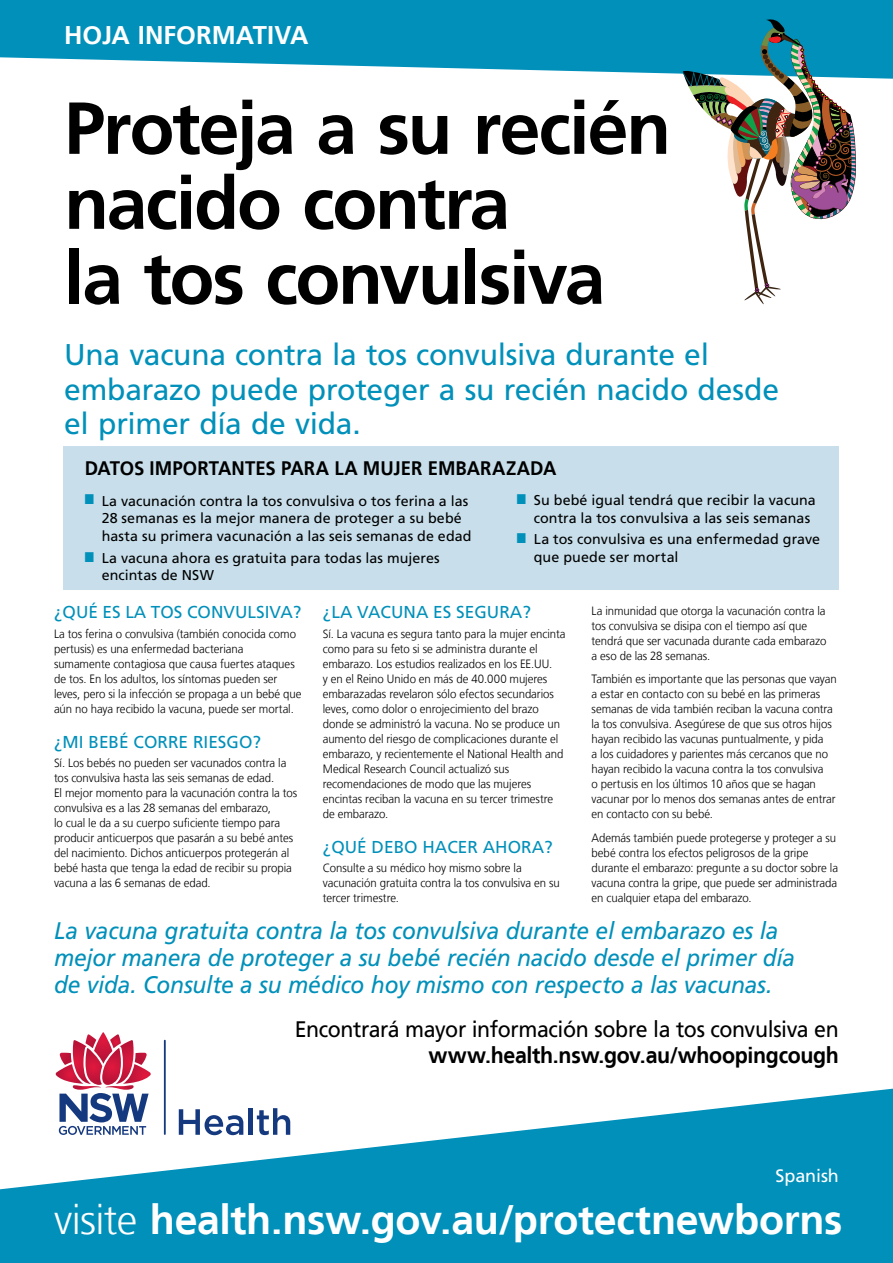
<style>
.page{position:relative;width:893px;height:1263px;background:#fff}
.page>*{position:absolute;margin:0;border:0;box-sizing:border-box;transform-origin:0 0}
.t1{font:700 73.5px/75px "Frutiger LT";letter-spacing:-.03em;color:#000}
.t2{font:700 41.1px "Frutiger LT";letter-spacing:-.01em;color:#fff}
.t3{font:30px/34.5px "Frutiger";letter-spacing:-.01em;color:#0090ba}
.t4{font:700 25.5px "Frutiger LT";color:#fff}
.t5{font:italic 24px/27px "Frutiger";letter-spacing:-.01em;color:#0090ba;scale:.95 1}
.t6{font:22.5px "Frutiger";letter-spacing:-.02em;color:#000;scale:.95 1}
.t7{font:700 22.5px "Frutiger LT";letter-spacing:-.015em;color:#000;scale:.95 1}
.t8{font:700 19.5px "Frutiger LT";letter-spacing:.005em;color:#000;scale:.95 1}
.t9{font:18px "Frutiger";letter-spacing:-.005em;color:#fff}
.t10{font:17.25px "Frutiger";color:#0090ba}
.t11{font:14.25px/17.7px "Frutiger";letter-spacing:.005em;color:#000}
.t12{font:300 12px/15px "Frutiger LT";letter-spacing:-.005em;color:#000;scale:.95 1}
.t13{font:300 12px "Frutiger LT";letter-spacing:.025em;color:#fff}
.s1{color:#0090ba}
.s2{font-weight:300}
</style>
<div class="page">
<svg style="left:0;top:1089px;width:893px;height:174px;fill:#0090ba"></svg>
<svg style="left:0;top:0;width:893px;height:79px;background:#27a1c4"></svg>
<svg style="left:682px;top:19px;width:175px;height:286px"></svg>
<hr style="left:164px;top:1040px;width:2px;height:95px;background:#15397f">
<svg style="left:179px;top:1109px;width:64px;height:26px"></svg>
<hr style="left:249px;top:1108px;width:4px;height:27px;background:#15397f">
<svg style="left:257px;top:1108px;width:33px;height:27px"></svg>
<svg style="left:55px;top:1032px;width:97px;height:103px"></svg>
<div style="left:64px;top:446px;width:775px;height:144px;background:#c8dfeb"></div>
<h3 class="t4" style="left:64px;top:20px;width:246px">HOJA INFORMATIVA</h3>
<h1 class="t1" style="left:64px;top:91px;width:608px">Proteja a su recién nacido contra<br>la tos convulsiva</h1>
<h3 class="t3" style="left:64px;top:337px;width:716px">Una vacuna contra la tos convulsiva durante el embarazo puede proteger a su recién nacido desde el primer día de vida.</h3>
<h3 class="t8" style="left:85px;top:457px;width:498px">DATOS IMPORTANTES PARA LA MUJER EMBARAZADA</h3>
<p class="t11" style="left:102px;top:492px;width:371px;text-indent:-17px"><span class="s1">■</span> La vacunación contra la tos convulsiva o tos ferina a las<br>28 semanas es la mejor manera de proteger a su bebé hasta su primera vacunación a las seis semanas de edad</p>
<p class="t11" style="left:102px;top:549px;width:340px;text-indent:-17px"><span class="s1">■</span> La vacuna ahora es gratuita para todas las mujeres encintas de NSW</p>
<p class="t11" style="left:534px;top:491px;width:283px;text-indent:-17px"><span class="s1">■</span> Su bebé igual tendrá que recibir la vacuna contra la tos convulsiva a las seis semanas</p>
<p class="t11" style="left:534px;top:531px;width:288px;text-indent:-17px"><span class="s1">■</span> La tos convulsiva es una enfermedad grave que puede ser mortal</p>
<h3 class="t10" style="left:54px;top:602px;width:249px">¿QUÉ ES LA TOS CONVULSIVA?</h3>
<p class="t12" style="left:54px;top:626px;width:262px">La tos ferina o convulsiva (también conocida como pertusis) es una enfermedad bacteriana sumamente contagiosa que causa fuertes ataques de tos. En los adultos, los síntomas pueden ser leves, pero si la infección se propaga a un bebé que aún no haya recibido la vacuna, puede ser mortal.</p>
<h3 class="t10" style="left:54px;top:731px;width:209px">¿MI BEBÉ CORRE RIESGO?</h3>
<p class="t12" style="left:54px;top:755px;width:258px">Sí. Los bebés no pueden ser vacunados contra la tos convulsiva hasta las seis semanas de edad.<br>El mejor momento para la vacunación contra la tos convulsiva es a las 28 semanas del embarazo,<br>lo cual le da a su cuerpo suficiente tiempo para producir anticuerpos que pasarán a su bebé antes del nacimiento. Dichos anticuerpos protegerán al bebé hasta que tenga la edad de recibir su propia vacuna a las 6 semanas de edad.</p>
<h3 class="t10" style="left:323px;top:602px;width:210px">¿LA VACUNA ES SEGURA?</h3>
<p class="t12" style="left:323px;top:626px;width:257px">Sí. La vacuna es segura tanto para la mujer encinta como para su feto si se administra durante el embarazo. Los estudios realizados en los EE.UU.<br>y en el Reino Unido en más de 40.000 mujeres embarazadas revelaron sólo efectos secundarios leves, como dolor o enrojecimiento del brazo donde se administró la vacuna. No se produce un aumento del riesgo de complicaciones durante el embarazo, y recientemente el National Health and Medical Research Council actualizó sus recomendaciones de modo que las mujeres encintas reciban la vacuna en su tercer trimestre de embarazo.</p>
<h3 class="t10" style="left:323px;top:836px;width:232px">¿QUÉ DEBO HACER AHORA?</h3>
<p class="t12" style="left:323px;top:860px;width:251px">Consulte a su médico hoy mismo sobre la vacunación gratuita contra la tos convulsiva en su tercer trimestre.</p>
<p class="t12" style="left:591px;top:603px;width:249px">La inmunidad que otorga la vacunación contra la tos convulsiva se disipa con el tiempo así que tendrá que ser vacunada durante cada embarazo a eso de las 28 semanas.</p>
<p class="t12" style="left:591px;top:671px;width:260px">También es importante que las personas que vayan a estar en contacto con su bebé en las primeras semanas de vida también reciban la vacuna contra la tos convulsiva. Asegúrese de que sus otros hijos hayan recibido las vacunas puntualmente, y pida<br>a los cuidadores y parientes más cercanos que no hayan recibido la vacuna contra la tos convulsiva<br>o pertusis en los últimos 10 años que se hagan vacunar por lo menos dos semanas antes de entrar en contacto con su bebé.</p>
<p class="t12" style="left:591px;top:830px;width:261px">Además también puede protegerse y proteger a su bebé contra los efectos peligrosos de la gripe durante el embarazo: pregunte a su doctor sobre la vacuna contra la gripe, que puede ser administrada en cualquier etapa del embarazo.</p>
<h3 class="t5" style="left:54px;top:916px;width:782px">La vacuna gratuita contra la tos convulsiva durante el embarazo es la mejor manera de proteger a su bebé recién nacido desde el primer día de vida. Consulte a su médico hoy mismo con respecto a las vacunas.</h3>
<h3 class="t6" style="left:295px;top:1016px;width:574px">Encontrará mayor información sobre la tos convulsiva en</h3>
<h3 class="t7" style="left:428px;top:1042px;width:434px">www.health.nsw.gov.au/whoopingcough</h3>
<h3 class="t9" style="left:775px;top:1165px;width:65px">Spanish</h3>
<h2 class="t2" style="left:54px;top:1195px;width:790px"><span class="s2">visite</span> health.nsw.gov.au/protectnewborns</h2>
<p class="t13" style="left:631px;top:1226px;width:210px">March 2015 © NSW Ministry of Health</p>
</div>
